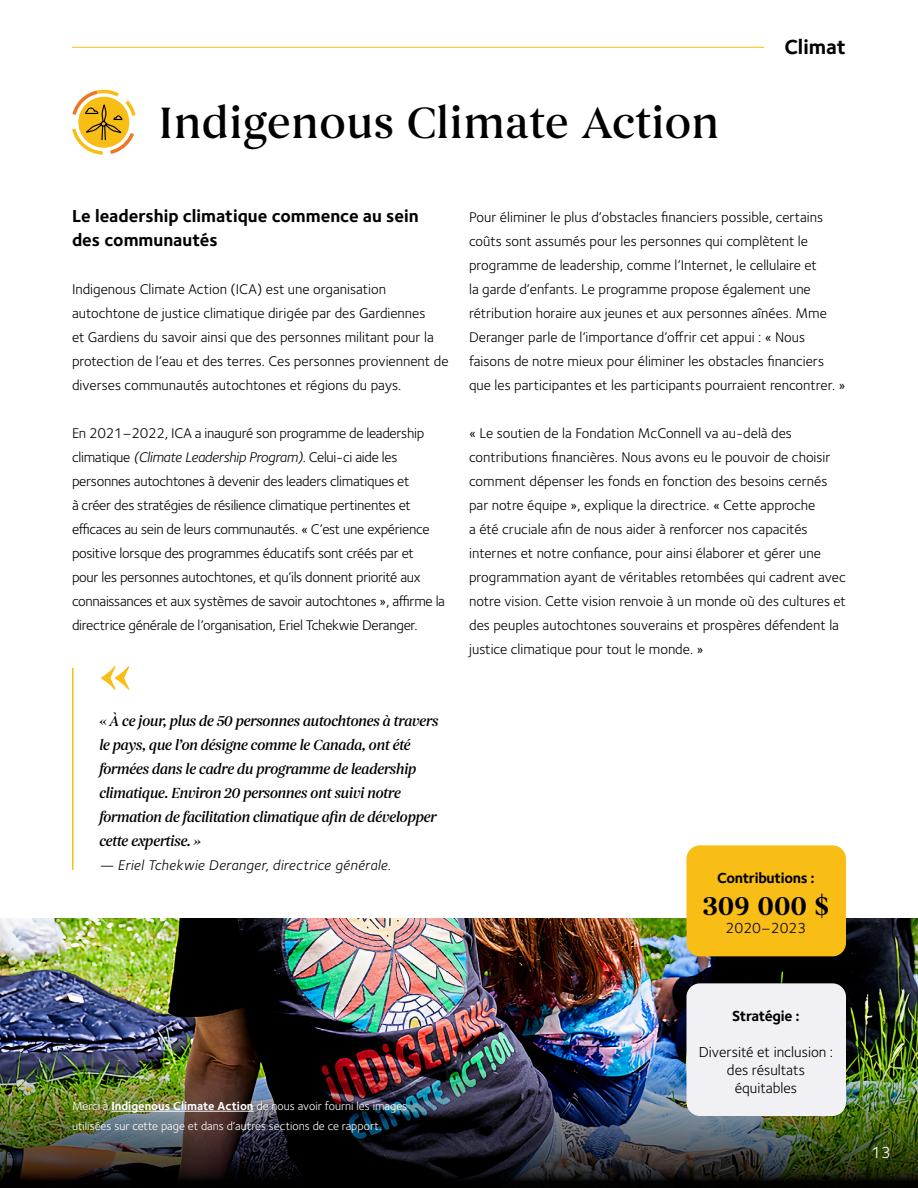
<style>
.page{position:relative;width:918px;height:1188px;background:#fff}
.page>*{position:absolute;margin:0;border:0;box-sizing:border-box;transform-origin:0 0}
.Heading_2{font:500 45px "Begum";letter-spacing:-.01em;color:#000}
.Heading_3{font:600 27px "Begum";color:#000}
.t1{font:700 21px "Foundry Sterling";color:#000}
.Subtitle{font:700 18px/24px "Foundry Sterling";color:#000}
.t2{font:16.5px "Foundry Sterling";color:#fff}
.In-line_Quote{font:italic 500 15px/24px "Begum";letter-spacing:-.04em;color:#000}
.Body_Copy{font:15px/18px "Foundry Sterling";color:#000;text-align:center}
.Body_Copy-2{font:700 15px "Foundry Sterling";letter-spacing:-.02em;color:#000}
.t3{font:14.55px/24px "Foundry Sterling";color:#000}
.t4{font:14.55px/24px "Foundry Sterling";letter-spacing:-.02em;color:#000}
.t5{font:italic 14.55px "Foundry Sterling";letter-spacing:.02em;color:#000}
.t6{font:12px/19.5px "Foundry Sterling";color:#fff}
.s1{font-style:italic}
.s2{font-style:normal}
.s3{font-size:15px}
.s4{font-weight:700}
</style>
<div class="page">
<img style="left:0;top:918px;width:918px;height:131px">
<img style="left:0;top:1049px;width:918px;height:139px">
<div style="left:686px;top:845px;width:160px;height:111px;background:#f8be15;border-radius:14px"></div>
<div style="left:686px;top:983px;width:160px;height:133px;background:#f1f1f5;border-radius:14px"></div>
<hr style="left:111px;top:1111px;width:143px;height:1px;background:#fff">
<svg style="left:72px;top:89px;width:64px;height:66px"></svg>
<hr style="left:72px;top:47px;width:692px;height:1px;background:#f8be15">
<hr style="left:72px;top:668px;width:2px;height:202px;background:#f8be15">
<svg style="left:101px;top:666px;width:28px;height:24px"></svg>
<p class="Heading_2" style="left:158px;top:96px;width:563px">Indigenous Climate Action</p>
<h3 class="t1" style="left:784px;top:34px;width:63px">Climat</h3>
<p class="Subtitle" style="left:72px;top:205px;width:348px">Le leadership climatique commence au sein des communautés</p>
<p class="t3" style="left:72px;top:277px;width:378px">Indigenous Climate Action (ICA) est une organisation autochtone de justice climatique dirigée par des Gardiennes<br>et Gardiens du savoir ainsi que des personnes militant pour la protection de l’eau et des terres. Ces personnes proviennent de diverses communautés autochtones et régions du pays.</p>
<p class="t4" style="left:72px;top:421px;width:375px">En 2021–2022, ICA a inauguré son programme de leadership climatique <span class="s1">(Climate Leadership Program)</span>. Celui-ci aide les personnes autochtones à devenir des leaders climatiques et<br>à créer des stratégies de résilience climatique pertinentes et efficaces au sein de leurs communautés. « C’est une expérience positive lorsque des programmes éducatifs sont créés par et<br>pour les personnes autochtones, et qu’ils donnent priorité aux connaissances et aux systèmes de savoir autochtones », affirme la directrice générale de l’organisation, Eriel Tchekwie Deranger.</p>
<p class="t3" style="left:469px;top:205px;width:378px">Pour éliminer le plus d’obstacles financiers possible, certains coûts sont assumés pour les personnes qui complètent le programme de leadership, comme l’Internet, le cellulaire et<br>la garde d’enfants. Le programme propose également une rétribution horaire aux jeunes et aux personnes aînées. Mme Deranger parle de l’importance d’offrir cet appui : « Nous faisons de notre mieux pour éliminer les obstacles financiers que les participantes et les participants pourraient rencontrer. »</p>
<p class="t3" style="left:469px;top:421px;width:378px">« Le soutien de la Fondation McConnell va au-delà des contributions financières. Nous avons eu le pouvoir de choisir comment dépenser les fonds en fonction des besoins cernés par notre équipe », explique la directrice. « Cette approche<br>a été cruciale afin de nous aider à renforcer nos capacités internes et notre confiance, pour ainsi élaborer et gérer une programmation ayant de véritables retombées qui cadrent avec notre vision. Cette vision renvoie à un monde où des cultures et des peuples autochtones souverains et prospères défendent la justice climatique pour tout le monde. »</p>
<p class="In-line_Quote" style="left:99px;top:709px;width:341px"><span class="s2">«</span> À ce jour, plus de 50 personnes autochtones à travers le pays, que l’on désigne comme le Canada, ont été formées dans le cadre du programme de leadership climatique. Environ 20 personnes ont suivi notre formation de facilitation climatique afin de développer cette expertise. »</p>
<p class="t5" style="left:99px;top:857px;width:294px"><span class="s3">—</span> Eriel Tchekwie Deranger, directrice générale.</p>
<p class="Body_Copy-2" style="left:717px;top:869px;width:99px">Contributions :</p>
<p class="Heading_3" style="left:703px;top:890px;width:128px">309 000 $</p>
<p class="Body_Copy" style="left:726px;top:919px;width:82px">2020–2023</p>
<p class="t6" style="left:72px;top:1096px;width:337px">Merci à <span class="s4">Indigenous Climate Action</span> de nous avoir fourni les images utilisées sur cette page et dans d’autres sections de ce rapport.</p>
<p class="Body_Copy-2" style="left:732px;top:1007px;width:69px">Stratégie :</p>
<p class="Body_Copy" style="left:699px;top:1043px;width:136px">Diversité et inclusion : des résultats équitables</p>
<p class="t2" style="left:871px;top:1143px;width:21px">13</p>
</div>
